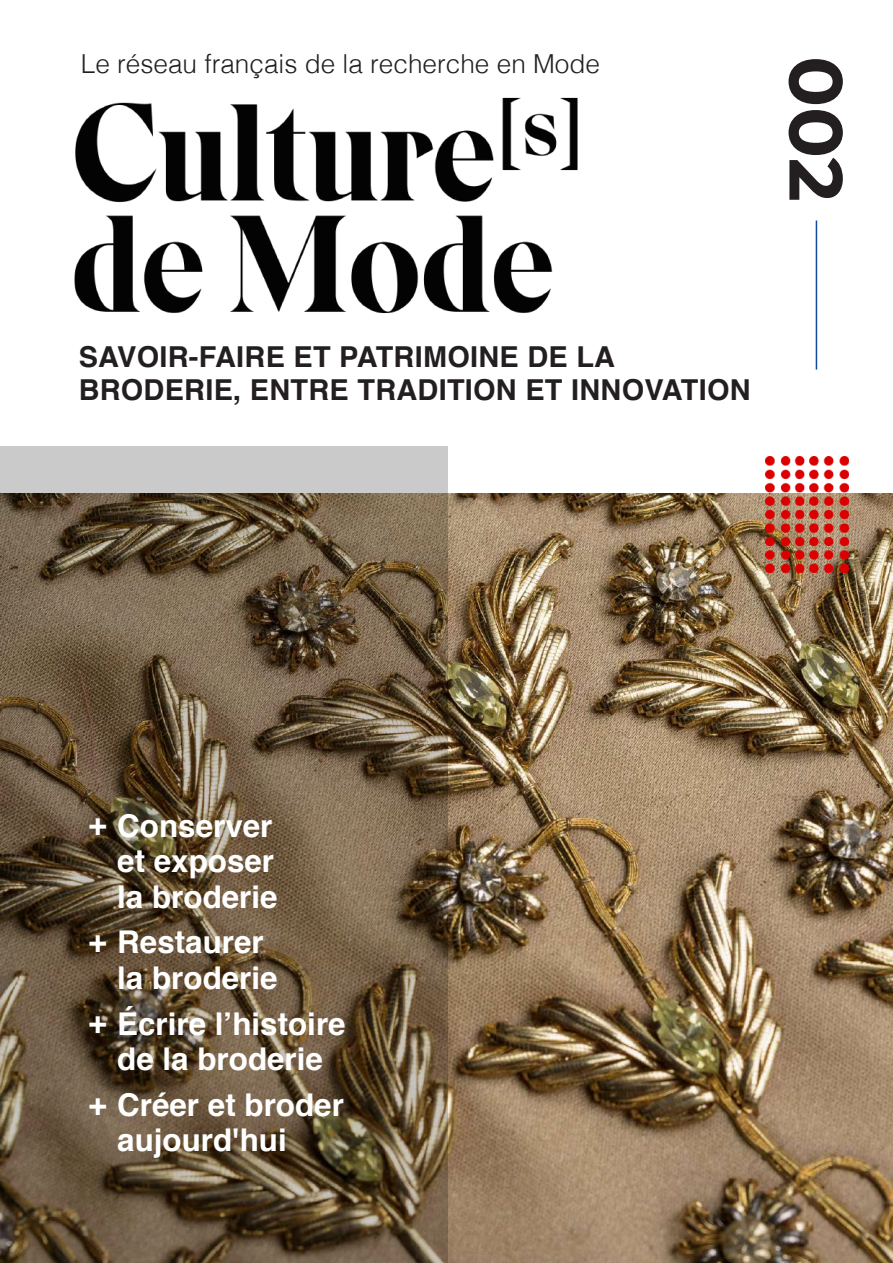
<style>
.page{position:relative;width:893px;height:1263px;background:#fff}
.page>*{position:absolute;margin:0;border:0;box-sizing:border-box;transform-origin:0 0}
.t1{font:700 75px "Montserrat";color:#231f20}
.t2{font:700 31.35px/35.8px "Helvetica";color:#fff}
.t3{font:700 28.8px/32.8px "Helvetica";letter-spacing:.01em;color:#231f20}
.t4{font:300 26.1px "Helvetica";color:#231f20}
</style>
<div class="page">
<img style="left:74px;top:97px;width:504px;height:216px">
<img style="left:448px;top:493px;width:445px;height:770px">
<svg style="left:0;top:446px;width:448px;height:817px;background:#6e5c46"></svg>
<hr style="left:816px;top:221px;width:1px;height:148px;background:#13499f">
<img style="left:765px;top:456px;width:83px;height:117px">
<p class="t4" style="left:81px;top:41px;width:521px">Le réseau français de la recherche en Mode</p>
<h1 class="t1" style="left:870px;top:56px;width:147px;rotate:90deg">002</h1>
<p class="t3" style="left:79px;top:341px;width:673px">SAVOIR-FAIRE ET PATRIMOINE DE LA<br>BRODERIE, ENTRE TRADITION ET INNOVATION</p>
<p class="t2" style="left:117px;top:808px;width:162px;text-indent:-29px">+ Conserver et exposer la broderie</p>
<p class="t2" style="left:117px;top:925px;width:162px;text-indent:-29px">+ Restaurer la broderie</p>
<p class="t2" style="left:89px;top:1006px;width:259px;text-align:center">+ Écrire l’histoire de la broderie</p>
<p class="t2" style="left:117px;top:1087px;width:228px;text-indent:-29px">+ Créer et broder aujourd'hui</p>
</div>
